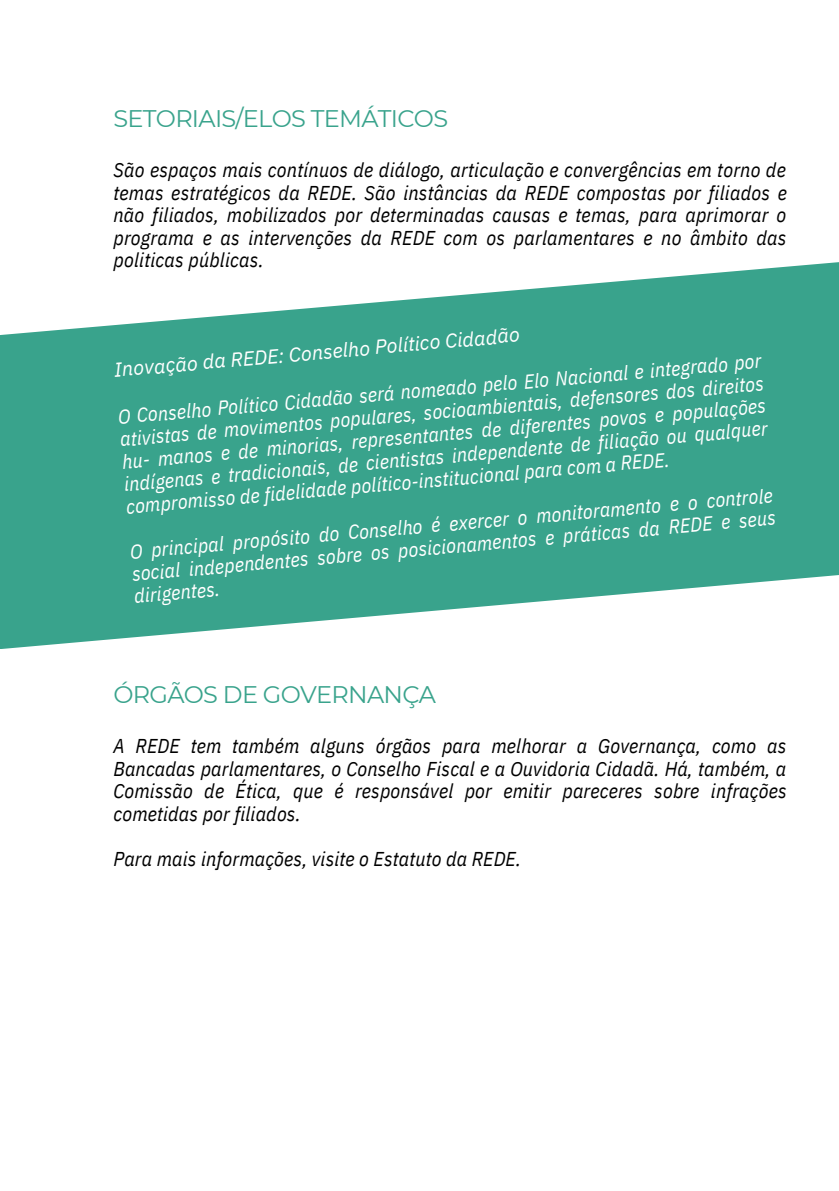
<style>
.page{position:relative;width:839px;height:1191px;background:#fff}
.page>*{position:absolute;margin:0;border:0;box-sizing:border-box;transform-origin:0 0}
.t1{font:24px "Montserrat";letter-spacing:-.03em;color:#39a38c}
.t2{font:italic 20px/22.4px "IBM Plex Sans Cond";letter-spacing:.005em;color:#000;text-align:justify}
.t3{font:italic 20px/22.6px "IBM Plex Sans Cond";color:#fff;text-align:justify}
.t4{font:italic 20px "IBM Plex Sans";color:#fff}
</style>
<div class="page">
<svg style="left:0;top:262px;width:838px;height:387px;fill:#39a38c"></svg>
<p class="t1" style="left:113px;top:104px;width:336px">SETORIAIS/ELOS TEMÁTICOS</p>
<p class="t2" style="left:113px;top:158px;width:675px">São espaços mais contínuos de diálogo, articulação e convergências em torno de temas estratégicos da REDE. São instâncias da REDE compostas por filiados e não filiados, mobilizados por determinadas causas e temas, para aprimorar o programa e as intervenções da REDE com os parlamentares e no âmbito das politicas públicas.</p>
<p class="t4" style="left:113px;top:357px;width:408px;rotate:-5deg">Inovação da REDE: Conselho Político Cidadão</p>
<p class="t3" style="left:117px;top:405px;width:647px;rotate:-5deg">O Conselho Político Cidadão será nomeado pelo Elo Nacional e integrado por ativistas de movimentos populares, socioambientais, defensores dos direitos hu- manos e de minorias, representantes de diferentes povos e populações indígenas e tradicionais, de cientistas independente de filiação ou qualquer compromisso de fidelidade político-institucional para com a REDE.</p>
<p class="t3" style="left:129px;top:540px;width:647px;rotate:-5deg">O principal propósito do Conselho é exercer o monitoramento e o controle social independentes sobre os posicionamentos e práticas da REDE e seus dirigentes.</p>
<p class="t1" style="left:113px;top:680px;width:324px">ÓRGÃOS DE GOVERNANÇA</p>
<p class="t2" style="left:113px;top:734px;width:674px">A REDE tem também alguns órgãos para melhorar a Governança, como as Bancadas parlamentares, o Conselho Fiscal e a Ouvidoria Cidadã. Há, também, a Comissão de Ética, que é responsável por emitir pareceres sobre infrações cometidas por filiados.</p>
<p class="t2" style="left:113px;top:847px;width:409px">Para mais informações, visite o Estatuto da REDE.</p>
</div>
